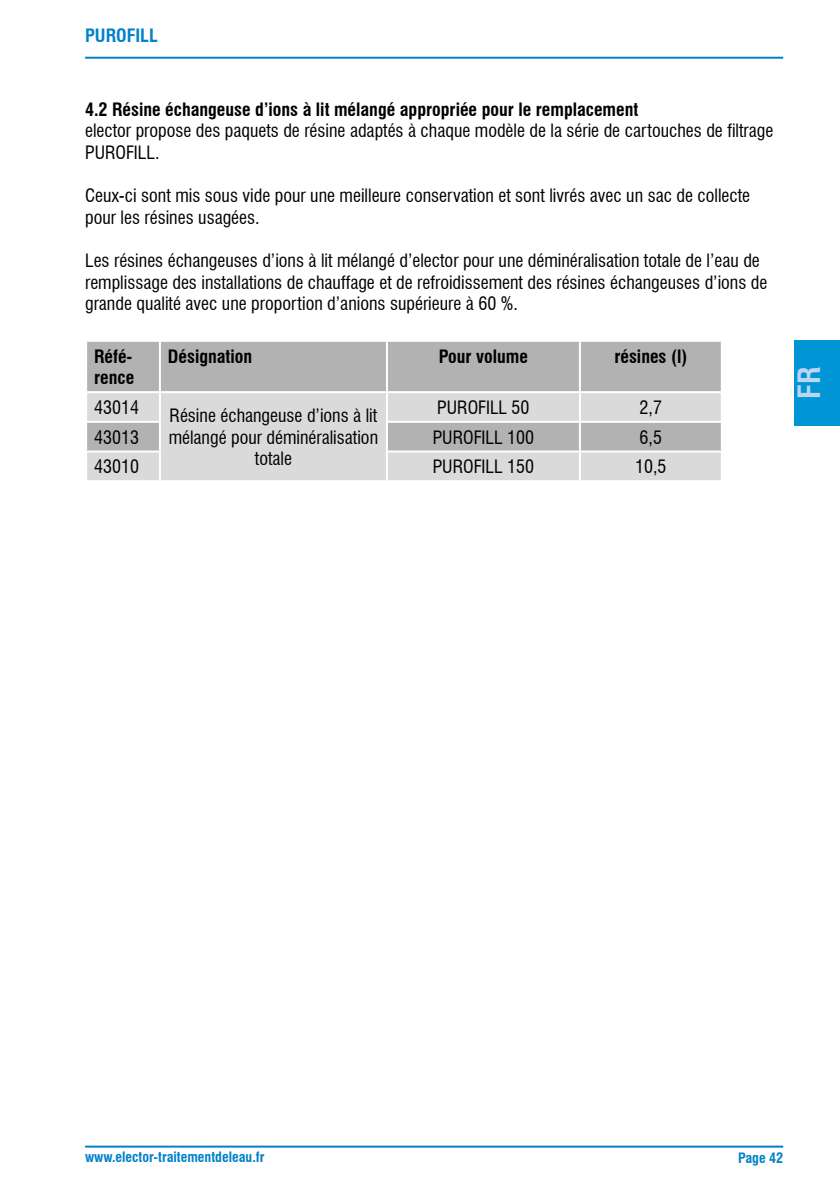
<style>
.page{position:relative;width:840px;height:1191px;background:#fff}
.page>*{position:absolute;margin:0;border:0;box-sizing:border-box;transform-origin:0 0}
.t1{font:700 condensed 30px "Swiss 721 BT";color:#bcd6f1}
.t2{font:condensed 18px/21.6px "Swiss 721 BT";color:#000}
.t3{font:700 condensed 18px/21.6px "Swiss 721 BT";color:#000}
.t4{font:700 condensed 18px "Swiss 721 BT";color:#0081c9}
.t5{font:700 condensed 14px "Swiss 721 BT";color:#0081c9}
</style>
<div class="page">
<hr style="left:85px;top:57px;width:697px;height:2px;background:#0081c9">
<hr style="left:85px;top:1145px;width:697px;height:2px;background:#0081c9">
<div style="left:794px;top:340px;width:45px;height:85px;background:#0096d5"></div>
<div style="left:87px;top:342px;width:633px;height:49px;background:#b3b2b2"></div>
<svg style="left:87px;top:393px;width:633px;height:87px;background:#d2d2d2"></svg>
<hr style="left:159px;top:342px;width:2px;height:49px;background:#fff">
<hr style="left:386px;top:342px;width:2px;height:49px;background:#fff">
<hr style="left:578px;top:342px;width:2px;height:49px;background:#fff">
<hr style="left:159px;top:393px;width:2px;height:28px;background:#fff">
<hr style="left:386px;top:393px;width:2px;height:28px;background:#fff">
<hr style="left:578px;top:393px;width:2px;height:28px;background:#fff">
<hr style="left:85px;top:421px;width:76px;height:2px;background:#fff">
<hr style="left:159px;top:423px;width:2px;height:27px;background:#fff">
<hr style="left:386px;top:421px;width:193px;height:2px;background:#fff">
<hr style="left:386px;top:423px;width:2px;height:27px;background:#fff">
<hr style="left:579px;top:421px;width:143px;height:2px;background:#fff">
<hr style="left:578px;top:423px;width:2px;height:27px;background:#fff">
<hr style="left:85px;top:450px;width:76px;height:2px;background:#fff">
<hr style="left:159px;top:452px;width:2px;height:28px;background:#fff">
<hr style="left:386px;top:450px;width:193px;height:2px;background:#fff">
<hr style="left:386px;top:452px;width:2px;height:28px;background:#fff">
<hr style="left:579px;top:450px;width:143px;height:2px;background:#fff">
<hr style="left:578px;top:452px;width:2px;height:28px;background:#fff">
<p class="t4" style="left:85px;top:25px;width:74px">PUROFILL</p>
<p class="t3" style="left:85px;top:98px;width:554px">4.2 Résine échangeuse d’ions à lit mélangé appropriée pour le remplacement</p>
<p class="t2" style="left:85px;top:120px;width:689px">elector propose des paquets de résine adaptés à chaque modèle de la série de cartouches de filtrage<br>PUROFILL.</p>
<p class="t2" style="left:85px;top:185px;width:666px">Ceux-ci sont mis sous vide pour une meilleure conservation et sont livrés avec un sac de collecte pour les résines usagées.</p>
<p class="t2" style="left:85px;top:250px;width:683px">Les résines échangeuses d’ions à lit mélangé d’elector pour une déminéralisation totale de l’eau de remplissage des installations de chauffage et de refroidissement des résines échangeuses d’ions de grande qualité avec une proportion d’anions supérieure à 60 %.</p>
<p class="t3" style="left:94px;top:345px;width:42px">Réfé&shy;rence</p>
<p class="t3" style="left:168px;top:345px;width:86px">Désignation</p>
<p class="t3" style="left:438px;top:345px;width:91px">Pour volume</p>
<p class="t3" style="left:614px;top:345px;width:74px">résines (l)</p>
<p class="t2" style="left:94px;top:396px;width:46px">43014</p>
<p class="t2" style="left:437px;top:396px;width:94px">PUROFILL 50</p>
<p class="t2" style="left:639px;top:396px;width:24px">2,7</p>
<p class="t2" style="left:169px;top:404px;width:211px;text-align:center">Résine échangeuse d’ions à lit mélangé pour déminéralisation totale</p>
<p class="t2" style="left:94px;top:426px;width:46px">43013</p>
<p class="t2" style="left:432px;top:426px;width:103px">PUROFILL 100</p>
<p class="t2" style="left:639px;top:426px;width:24px">6,5</p>
<p class="t2" style="left:94px;top:456px;width:46px">43010</p>
<p class="t2" style="left:432px;top:456px;width:103px">PUROFILL 150</p>
<p class="t2" style="left:634px;top:456px;width:33px">10,5</p>
<h1 class="t1" style="left:790px;top:399px;width:33px;rotate:-90deg">FR</h1>
<p class="t5" style="left:85px;top:1148px;width:181px">www.elector-traitementdeleau.fr</p>
<p class="t5" style="left:737px;top:1149px;width:47px">Page 42</p>
</div>
